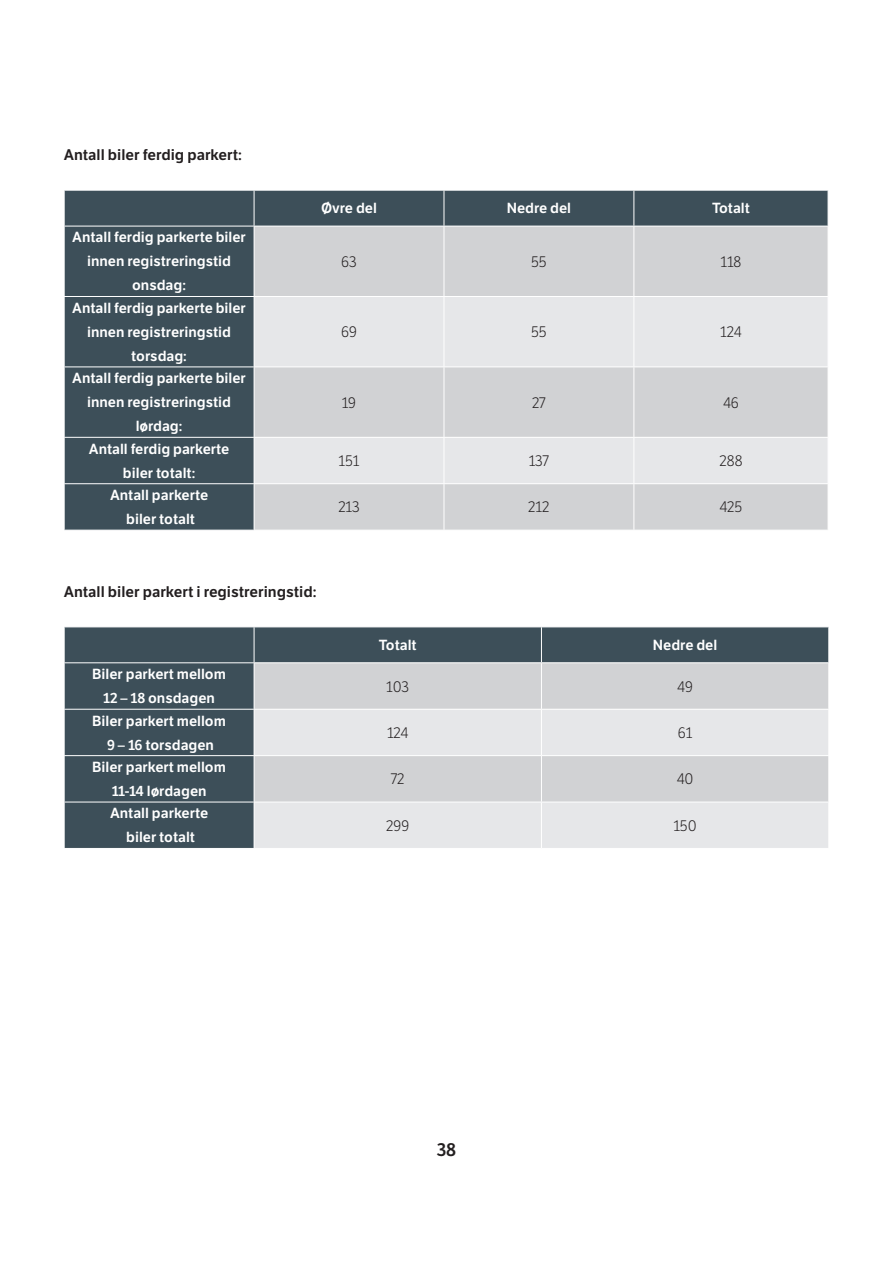
<style>
.page{position:relative;width:893px;height:1263px;background:#fff}
.page>*{position:absolute;margin:0;border:0;box-sizing:border-box;transform-origin:0 0}
.t1{font:600 18px "LFT Etica";color:#231f20}
.Brødtekst{font:600 15px "LFT Etica";color:#231f20}
.Brødtekst-2{font:300 15px "LFT Etica";letter-spacing:-.01em;color:#231f20}
.Tabell_tekst_FET{font:600 14.25px/24px "LFT Etica";color:#fff;text-align:center}
</style>
<div class="page">
<div style="left:65px;top:191px;width:763px;height:339px;background:#3d4f59"></div>
<div style="left:255px;top:227px;width:573px;height:303px;background:#d1d2d4"></div>
<svg style="left:255px;top:297px;width:573px;height:186px;background:#dedfe1"></svg>
<hr style="left:254px;top:191px;width:1px;height:35px;background:#fff">
<hr style="left:444px;top:191px;width:1px;height:35px;background:#fff">
<hr style="left:633px;top:191px;width:1px;height:35px;background:#fff">
<hr style="left:64px;top:226px;width:190px;height:1px;background:#fff">
<hr style="left:254px;top:226px;width:190px;height:1px;background:#fff">
<hr style="left:254px;top:226px;width:1px;height:70px;background:#fff">
<hr style="left:444px;top:226px;width:190px;height:1px;background:#fff">
<hr style="left:444px;top:226px;width:1px;height:70px;background:#fff">
<hr style="left:634px;top:226px;width:194px;height:1px;background:#fff">
<hr style="left:633px;top:226px;width:1px;height:70px;background:#fff">
<hr style="left:64px;top:296px;width:190px;height:1px;background:#fff">
<hr style="left:254px;top:296px;width:190px;height:1px;background:#fff">
<hr style="left:254px;top:297px;width:1px;height:69px;background:#fff">
<hr style="left:444px;top:296px;width:190px;height:1px;background:#fff">
<hr style="left:444px;top:297px;width:1px;height:69px;background:#fff">
<hr style="left:634px;top:296px;width:194px;height:1px;background:#fff">
<hr style="left:633px;top:297px;width:1px;height:69px;background:#fff">
<hr style="left:64px;top:366px;width:190px;height:1px;background:#fff">
<hr style="left:254px;top:366px;width:190px;height:1px;background:#fff">
<hr style="left:254px;top:367px;width:1px;height:70px;background:#fff">
<hr style="left:444px;top:366px;width:190px;height:1px;background:#fff">
<hr style="left:444px;top:367px;width:1px;height:70px;background:#fff">
<hr style="left:634px;top:366px;width:194px;height:1px;background:#fff">
<hr style="left:633px;top:367px;width:1px;height:70px;background:#fff">
<hr style="left:64px;top:437px;width:190px;height:1px;background:#fff">
<hr style="left:254px;top:437px;width:190px;height:1px;background:#fff">
<hr style="left:254px;top:438px;width:1px;height:45px;background:#fff">
<hr style="left:444px;top:437px;width:190px;height:1px;background:#fff">
<hr style="left:444px;top:438px;width:1px;height:45px;background:#fff">
<hr style="left:634px;top:437px;width:194px;height:1px;background:#fff">
<hr style="left:633px;top:438px;width:1px;height:45px;background:#fff">
<hr style="left:64px;top:483px;width:190px;height:1px;background:#fff">
<hr style="left:254px;top:483px;width:190px;height:1px;background:#fff">
<hr style="left:254px;top:484px;width:1px;height:46px;background:#fff">
<hr style="left:444px;top:483px;width:190px;height:1px;background:#fff">
<hr style="left:444px;top:484px;width:1px;height:46px;background:#fff">
<hr style="left:634px;top:483px;width:194px;height:1px;background:#fff">
<hr style="left:633px;top:484px;width:1px;height:46px;background:#fff">
<div style="left:65px;top:627px;width:763px;height:221px;background:#3d4f59"></div>
<div style="left:255px;top:663px;width:573px;height:46px;background:#d1d2d4"></div>
<svg style="left:255px;top:710px;width:573px;height:138px;background:#dfe0e2"></svg>
<hr style="left:254px;top:627px;width:1px;height:35px;background:#fff">
<hr style="left:541px;top:627px;width:1px;height:35px;background:#fff">
<hr style="left:64px;top:662px;width:190px;height:1px;background:#fff">
<hr style="left:254px;top:662px;width:287px;height:1px;background:#fff">
<hr style="left:254px;top:663px;width:1px;height:46px;background:#fff">
<hr style="left:541px;top:662px;width:288px;height:1px;background:#fff">
<hr style="left:541px;top:663px;width:1px;height:46px;background:#fff">
<hr style="left:64px;top:709px;width:190px;height:1px;background:#fff">
<hr style="left:254px;top:709px;width:287px;height:1px;background:#fff">
<hr style="left:254px;top:710px;width:1px;height:45px;background:#fff">
<hr style="left:541px;top:709px;width:288px;height:1px;background:#fff">
<hr style="left:541px;top:710px;width:1px;height:45px;background:#fff">
<hr style="left:64px;top:755px;width:190px;height:1px;background:#fff">
<hr style="left:254px;top:755px;width:287px;height:1px;background:#fff">
<hr style="left:254px;top:756px;width:1px;height:46px;background:#fff">
<hr style="left:541px;top:755px;width:288px;height:1px;background:#fff">
<hr style="left:541px;top:756px;width:1px;height:46px;background:#fff">
<hr style="left:64px;top:802px;width:190px;height:1px;background:#fff">
<hr style="left:254px;top:802px;width:287px;height:1px;background:#fff">
<hr style="left:254px;top:802px;width:1px;height:46px;background:#fff">
<hr style="left:541px;top:802px;width:288px;height:1px;background:#fff">
<hr style="left:541px;top:802px;width:1px;height:46px;background:#fff">
<p class="Brødtekst" style="left:64px;top:145px;width:180px">Antall biler ferdig parkert:</p>
<p class="Tabell_tekst_FET" style="left:72px;top:226px;width:175px">Antall ferdig parkerte biler innen registreringstid onsdag:</p>
<p class="Tabell_tekst_FET" style="left:72px;top:296px;width:175px">Antall ferdig parkerte biler innen registreringstid torsdag:</p>
<p class="Tabell_tekst_FET" style="left:72px;top:366px;width:175px">Antall ferdig parkerte biler innen registreringstid lørdag:</p>
<p class="Tabell_tekst_FET" style="left:89px;top:437px;width:142px">Antall ferdig parkerte</p>
<p class="Tabell_tekst_FET" style="left:123px;top:461px;width:74px">biler totalt:</p>
<p class="Tabell_tekst_FET" style="left:110px;top:483px;width:100px">Antall parkerte</p>
<p class="Tabell_tekst_FET" style="left:126px;top:507px;width:70px">biler totalt</p>
<p class="Tabell_tekst_FET" style="left:321px;top:196px;width:57px">Øvre del</p>
<p class="Tabell_tekst_FET" style="left:507px;top:196px;width:66px">Nedre del</p>
<p class="Tabell_tekst_FET" style="left:712px;top:196px;width:39px">Totalt</p>
<p class="Brødtekst-2" style="left:341px;top:253px;width:17px">63</p>
<p class="Brødtekst-2" style="left:531px;top:253px;width:17px">55</p>
<p class="Brødtekst-2" style="left:721px;top:253px;width:22px">118</p>
<p class="Brødtekst-2" style="left:341px;top:323px;width:17px">69</p>
<p class="Brødtekst-2" style="left:531px;top:323px;width:17px">55</p>
<p class="Brødtekst-2" style="left:720px;top:323px;width:23px">124</p>
<p class="Brødtekst-2" style="left:342px;top:394px;width:16px">19</p>
<p class="Brødtekst-2" style="left:532px;top:394px;width:15px">27</p>
<p class="Brødtekst-2" style="left:723px;top:394px;width:17px">46</p>
<p class="Brødtekst-2" style="left:339px;top:452px;width:22px">151</p>
<p class="Brødtekst-2" style="left:529px;top:452px;width:22px">137</p>
<p class="Brødtekst-2" style="left:719px;top:452px;width:25px">288</p>
<p class="Brødtekst-2" style="left:338px;top:499px;width:23px">213</p>
<p class="Brødtekst-2" style="left:528px;top:499px;width:23px">212</p>
<p class="Brødtekst-2" style="left:719px;top:499px;width:25px">425</p>
<p class="Brødtekst" style="left:64px;top:582px;width:254px">Antall biler parkert i registreringstid:</p>
<p class="Tabell_tekst_FET" style="left:92px;top:662px;width:135px">Biler parkert mellom</p>
<p class="Tabell_tekst_FET" style="left:103px;top:686px;width:113px">12 – 18 onsdagen</p>
<p class="Tabell_tekst_FET" style="left:92px;top:709px;width:135px">Biler parkert mellom</p>
<p class="Tabell_tekst_FET" style="left:107px;top:733px;width:108px">9 – 16 torsdagen</p>
<p class="Tabell_tekst_FET" style="left:92px;top:755px;width:135px">Biler parkert mellom</p>
<p class="Tabell_tekst_FET" style="left:112px;top:779px;width:96px">11-14 lørdagen</p>
<p class="Tabell_tekst_FET" style="left:110px;top:802px;width:100px">Antall parkerte</p>
<p class="Tabell_tekst_FET" style="left:126px;top:826px;width:70px">biler totalt</p>
<p class="Tabell_tekst_FET" style="left:379px;top:633px;width:39px">Totalt</p>
<p class="Tabell_tekst_FET" style="left:653px;top:633px;width:66px">Nedre del</p>
<p class="Brødtekst-2" style="left:386px;top:678px;width:24px">103</p>
<p class="Brødtekst-2" style="left:677px;top:678px;width:17px">49</p>
<p class="Brødtekst-2" style="left:387px;top:724px;width:23px">124</p>
<p class="Brødtekst-2" style="left:678px;top:724px;width:16px">61</p>
<p class="Brødtekst-2" style="left:391px;top:770px;width:16px">72</p>
<p class="Brødtekst-2" style="left:677px;top:770px;width:18px">40</p>
<p class="Brødtekst-2" style="left:386px;top:817px;width:25px">299</p>
<p class="Brødtekst-2" style="left:673px;top:817px;width:25px">150</p>
<p class="t1" style="left:437px;top:1139px;width:21px">38</p>
</div>
